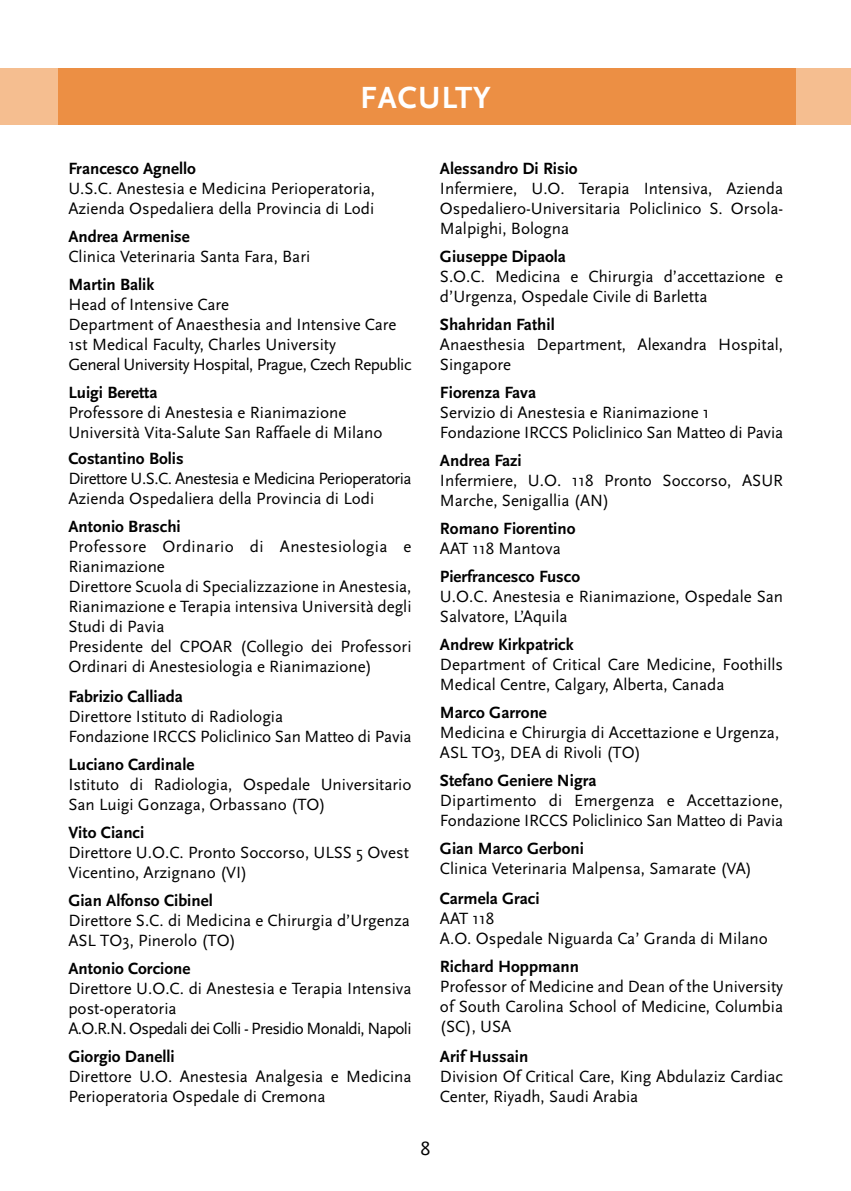
<style>
.page{position:relative;width:851px;height:1191px;background:#fff}
.page>*{position:absolute;margin:0;border:0;box-sizing:border-box;transform-origin:0 0}
.t1{font:700 32px "Scala Sans";color:#fff}
.t2{font:20px "Scala Sans";color:#000}
.t3{font:17px/20px "Scala Sans";color:#000}
.t4{font:700 17px "Scala Sans";color:#000}
.t5{font:17px/20px "Scala Sans";letter-spacing:-.03em;color:#000}
</style>
<div class="page">
<div style="left:0;top:68px;width:850px;height:57px;background:#f5be90"></div>
<div style="left:58px;top:68px;width:737px;height:57px;background:#ec8f44"></div>
<hr style="left:850px;top:68px;width:1px;height:57px;background:#f5be90">
<h1 class="t1" style="left:360px;top:80px;width:58px">faculty</h1>
<p class="t4" style="left:68px;top:159px;width:129px">Francesco Agnello</p>
<p class="t3" style="left:68px;top:179px;width:308px">U.S.C. Anestesia e Medicina Perioperatoria,<br>Azienda Ospedaliera della Provincia di Lodi</p>
<p class="t4" style="left:68px;top:227px;width:123px">Andrea Armenise</p>
<p class="t3" style="left:68px;top:247px;width:243px">Clinica Veterinaria Santa Fara, Bari</p>
<p class="t4" style="left:68px;top:275px;width:88px">M artin Balik</p>
<p class="t3" style="left:68px;top:295px;width:344px">Head of Intensive Care<br>Department of Anaesthesia and Intensive Care 1st Medical Faculty, Charles University<br>General University Hospital, Prague, Czech Republic</p>
<p class="t4" style="left:68px;top:383px;width:91px">Luigi Beretta</p>
<p class="t3" style="left:68px;top:403px;width:315px">Professore di Anestesia e Rianimazione<br>Università Vita-Salute San Raffaele di Milano</p>
<p class="t4" style="left:68px;top:449px;width:117px">Costantino Bolis</p>
<p class="t5" style="left:68px;top:469px;width:344px">Direttore U.S.C. Anestesia e Medicina Perioperatoria<br>Azienda Ospedaliera della Provincia di Lodi</p>
<p class="t4" style="left:68px;top:517px;width:114px">Antonio Braschi</p>
<p class="t3" style="left:68px;top:537px;width:344px">Professore Ordinario di Anestesiologia e Rianimazione<br>Direttore Scuola di Specializzazione in Anestesia, Rianimazione e Terapia intensiva Università degli Studi di Pavia<br>Presidente del CPOAR (Collegio dei Professori Ordinari di Anestesiologia e Rianimazione)</p>
<p class="t4" style="left:68px;top:687px;width:116px">Fabrizio Calliada</p>
<p class="t3" style="left:68px;top:707px;width:344px">Direttore Istituto di Radiologia<br>Fondazione IRCCS Policlinico San Matteo di Pavia</p>
<p class="t4" style="left:68px;top:755px;width:128px">Luciano Cardinale</p>
<p class="t3" style="left:68px;top:775px;width:344px">Istituto di Radiologia, Ospedale Universitario<br>San Luigi Gonzaga, Orbassano (TO)</p>
<p class="t4" style="left:68px;top:823px;width:77px">Vito Cianci</p>
<p class="t3" style="left:68px;top:843px;width:342px">Direttore U.O.C. Pronto Soccorso, ULSS 5 Ovest<br>Vicentino, Arzignano (VI)</p>
<p class="t4" style="left:68px;top:891px;width:146px">Gian Alfonso Cibinel</p>
<p class="t3" style="left:68px;top:911px;width:343px">Direttore S.C. di Medicina e Chirurgia d’Urgenza<br>ASL TO3, Pinerolo (TO)</p>
<p class="t4" style="left:68px;top:959px;width:123px">Antonio Corcione</p>
<p class="t3" style="left:68px;top:979px;width:344px">Direttore U.O.C. di Anestesia e Terapia Intensiva post-operatoria<br>A.O.R.N. Ospedali dei Colli - Presidio Monaldi, Napoli</p>
<p class="t4" style="left:68px;top:1047px;width:108px">Giorgio Danelli</p>
<p class="t3" style="left:68px;top:1067px;width:344px">Direttore U.O. Anestesia Analgesia e Medicina<br>Perioperatoria Ospedale di Cremona</p>
<p class="t4" style="left:440px;top:159px;width:139px">Alessandro Di Risio</p>
<p class="t3" style="left:440px;top:179px;width:345px;text-align:justify">Infermiere, U.O. Terapia Intensiva, Azienda Ospedaliero-Universitaria Policlinico S. Orsola-Malpighi, Bologna</p>
<p class="t4" style="left:440px;top:247px;width:128px">Giuseppe Dipaola</p>
<p class="t3" style="left:440px;top:266px;width:345px">S.O.C. Medicina e Chirurgia d’accettazione e d’Urgenza, Ospedale Civile di Barletta</p>
<p class="t4" style="left:440px;top:315px;width:116px">Shahridan Fathil</p>
<p class="t3" style="left:440px;top:334px;width:344px">Anaesthesia Department, Alexandra Hospital,<br>Singapore</p>
<p class="t4" style="left:440px;top:383px;width:98px">Fiorenza Fava</p>
<p class="t3" style="left:440px;top:402px;width:344px">Servizio di Anestesia e Rianimazione 1<br>Fondazione IRCCS Policlinico San Matteo di Pavia</p>
<p class="t4" style="left:440px;top:451px;width:83px">Andrea Fazi</p>
<p class="t3" style="left:440px;top:470px;width:344px">Infermiere, U.O. 118 Pronto Soccorso, ASUR<br>Marche, Senigallia (AN)</p>
<p class="t4" style="left:440px;top:519px;width:137px">Romano Fiorentino</p>
<p class="t3" style="left:440px;top:538px;width:122px">AAT 118 Mantova</p>
<p class="t4" style="left:440px;top:567px;width:142px">Pierfrancesco Fusco</p>
<p class="t3" style="left:440px;top:586px;width:345px">U.O.C. Anestesia e Rianimazione, Ospedale San<br>Salvatore, L’Aquila</p>
<p class="t4" style="left:440px;top:635px;width:135px">Andrew Kirkpatrick</p>
<p class="t3" style="left:440px;top:654px;width:344px">Department of Critical Care Medicine, Foothills<br>Medical Centre, Calgary, Alberta, Canada</p>
<p class="t4" style="left:440px;top:703px;width:108px">M arco Garrone</p>
<p class="t3" style="left:440px;top:722px;width:341px">Medicina e Chirurgia di Accettazione e Urgenza,<br>ASL TO3, DEA di Rivoli (TO)</p>
<p class="t4" style="left:440px;top:771px;width:158px">Stefano Geniere Nigra</p>
<p class="t3" style="left:440px;top:790px;width:345px">Dipartimento di Emergenza e Accettazione,<br>Fondazione IRCCS Policlinico San Matteo di Pavia</p>
<p class="t4" style="left:440px;top:839px;width:145px">Gian M arco Gerboni</p>
<p class="t3" style="left:440px;top:858px;width:313px">Clinica Veterinaria Malpensa, Samarate (VA)</p>
<p class="t4" style="left:440px;top:889px;width:101px">Carmela Graci</p>
<p class="t3" style="left:440px;top:908px;width:329px">AAT 118<br>A.O. Ospedale Niguarda Ca’ Granda di Milano</p>
<p class="t4" style="left:440px;top:957px;width:140px">Richard Hoppmann</p>
<p class="t3" style="left:440px;top:976px;width:345px;text-align:justify">Professor of Medicine and Dean of the University of South Carolina School of Medicine, Columbia (SC), USA</p>
<p class="t4" style="left:440px;top:1047px;width:90px">Arif Hussain</p>
<p class="t3" style="left:440px;top:1066px;width:344px">Division Of Critical Care, King Abdulaziz Cardiac<br>Center, Riyadh, Saudi Arabia</p>
<p class="t2" style="left:420px;top:1137px;width:11px">8</p>
</div>
